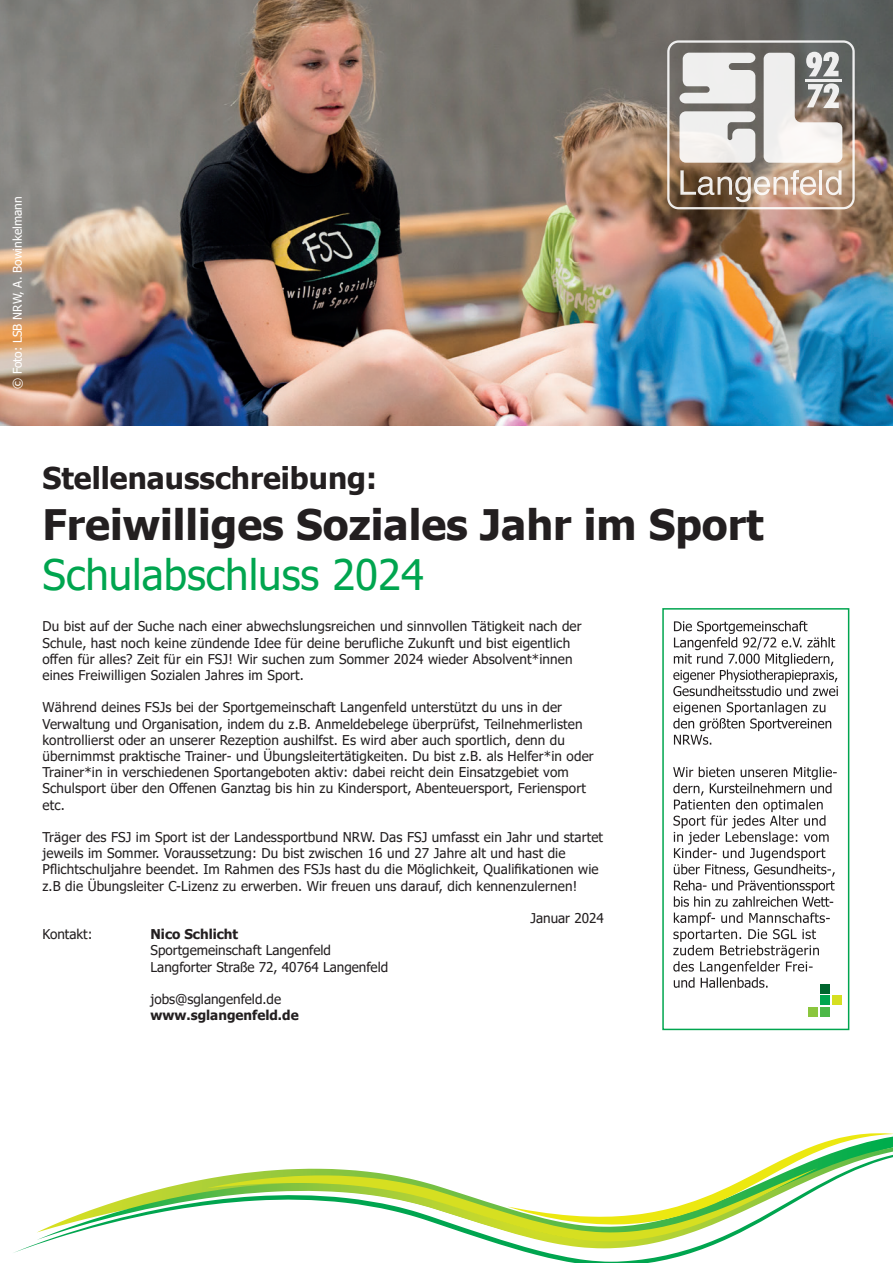
<style>
.page{position:relative;width:893px;height:1263px;background:#fff}
.page>*{position:absolute;margin:0;border:0;box-sizing:border-box;transform-origin:0 0}
.t1{font:700 42px "Tahoma";color:#231f20}
.t2{font:42px "Tahoma";color:#00a54f}
.t3{font:700 30px "Tahoma";color:#231f20}
.t4{font:13.5px/16.2px "Tahoma";letter-spacing:.01em;color:#231f20}
.t5{font:700 13.5px "Tahoma";color:#231f20}
.t6{font:12px "Tahoma";color:#fff}
</style>
<div class="page">
<img style="left:0;top:0;width:893px;height:425px">
<svg style="left:13px;top:1243px;width:692px;height:20px"></svg>
<svg style="left:37px;top:1178px;width:683px;height:70px"></svg>
<svg style="left:207px;top:1168px;width:550px;height:74px"></svg>
<svg style="left:507px;top:1133px;width:386px;height:91px"></svg>
<div style="left:667px;top:40px;width:188px;height:169px;border:2px solid #fff;border-radius:10px"></div>
<svg style="left:679px;top:53px;width:76px;height:50px"></svg>
<svg style="left:679px;top:111px;width:76px;height:52px"></svg>
<svg style="left:680px;top:170px;width:136px;height:32px;background:#ab937f"></svg>
<hr style="left:819px;top:170px;width:3px;height:25px;background:#fff">
<svg style="left:826px;top:170px;width:15px;height:25px"></svg>
<svg style="left:764px;top:52px;width:78px;height:111px"></svg>
<div style="left:662px;top:608px;width:187px;height:422px;border:2px solid #00a54f"></div>
<div style="left:820px;top:995px;width:9px;height:9px;background:#00a54f"></div>
<div style="left:820px;top:984px;width:9px;height:9px;background:#00652e"></div>
<div style="left:832px;top:996px;width:9px;height:9px;background:#d6df21"></div>
<div style="left:808px;top:1007px;width:9px;height:9px;background:#8bc63e"></div>
<div style="left:820px;top:1007px;width:9px;height:9px;background:#4cb848"></div>
<svg style="left:673px;top:767px;width:164px;height:221px"></svg>
<svg style="left:673px;top:702px;width:158px;height:43px"></svg>
<svg style="left:673px;top:621px;width:165px;height:75px"></svg>
<p class="t6" style="left:10px;top:389px;width:194px;rotate:-90deg">© Foto: LSB NRW, A. Bowinkelmann</p>
<h2 class="t3" style="left:43px;top:457px;width:336px">Stellenausschreibung:</h2>
<h1 class="t1" style="left:43px;top:495px;width:722px">Freiwilliges Soziales Jahr im Sport</h1>
<h1 class="t2" style="left:43px;top:547px;width:383px">Schulabschluss 2024</h1>
<p class="t4" style="left:43px;top:619px;width:541px">Du bist auf der Suche nach einer abwechslungsreichen und sinnvollen Tätigkeit nach der Schule, hast noch keine zündende Idee für deine berufliche Zukunft und bist eigentlich offen für alles? Zeit für ein FSJ! Wir suchen zum Sommer 2024 wieder Absolvent*innen eines Freiwilligen Sozialen Jahres im Sport.</p>
<p class="t4" style="left:43px;top:700px;width:553px">Während deines FSJs bei der Sportgemeinschaft Langenfeld unterstützt du uns in der Verwaltung und Organisation, indem du z.B. Anmeldebelege überprüfst, Teilnehmerlisten kontrollierst oder an unserer Rezeption aushilfst. Es wird aber auch sportlich, denn du übernimmst praktische Trainer- und Übungsleitertätigkeiten. Du bist z.B. als Helfer*in oder Trainer*in in verschiedenen Sportangeboten aktiv: dabei reicht dein Einsatzgebiet vom Schulsport über den Offenen Ganztag bis hin zu Kindersport, Abenteuersport, Feriensport etc.</p>
<p class="t4" style="left:43px;top:830px;width:562px">Träger des FSJ im Sport ist der Landessportbund NRW. Das FSJ umfasst ein Jahr und startet jeweils im Sommer. Voraussetzung: Du bist zwischen 16 und 27 Jahre alt und hast die Pflichtschuljahre beendet. Im Rahmen des FSJs hast du die Möglichkeit, Qualifikationen wie z.B die Übungsleiter C-Lizenz zu erwerben. Wir freuen uns darauf, dich kennenzulernen!</p>
<p class="t4" style="left:530px;top:911px;width:75px">Januar 2024</p>
<p class="t4" style="left:43px;top:927px;width:52px">Kontakt:</p>
<p class="t5" style="left:151px;top:925px;width:89px">Nico Schlicht</p>
<p class="t4" style="left:151px;top:943px;width:239px">Sportgemeinschaft Langenfeld<br>Langforter Straße 72, 40764 Langenfeld</p>
<p class="t4" style="left:151px;top:992px;width:132px">jobs@sglangenfeld.de</p>
<p class="t5" style="left:151px;top:1006px;width:150px">www.sglangenfeld.de</p>
</div>
